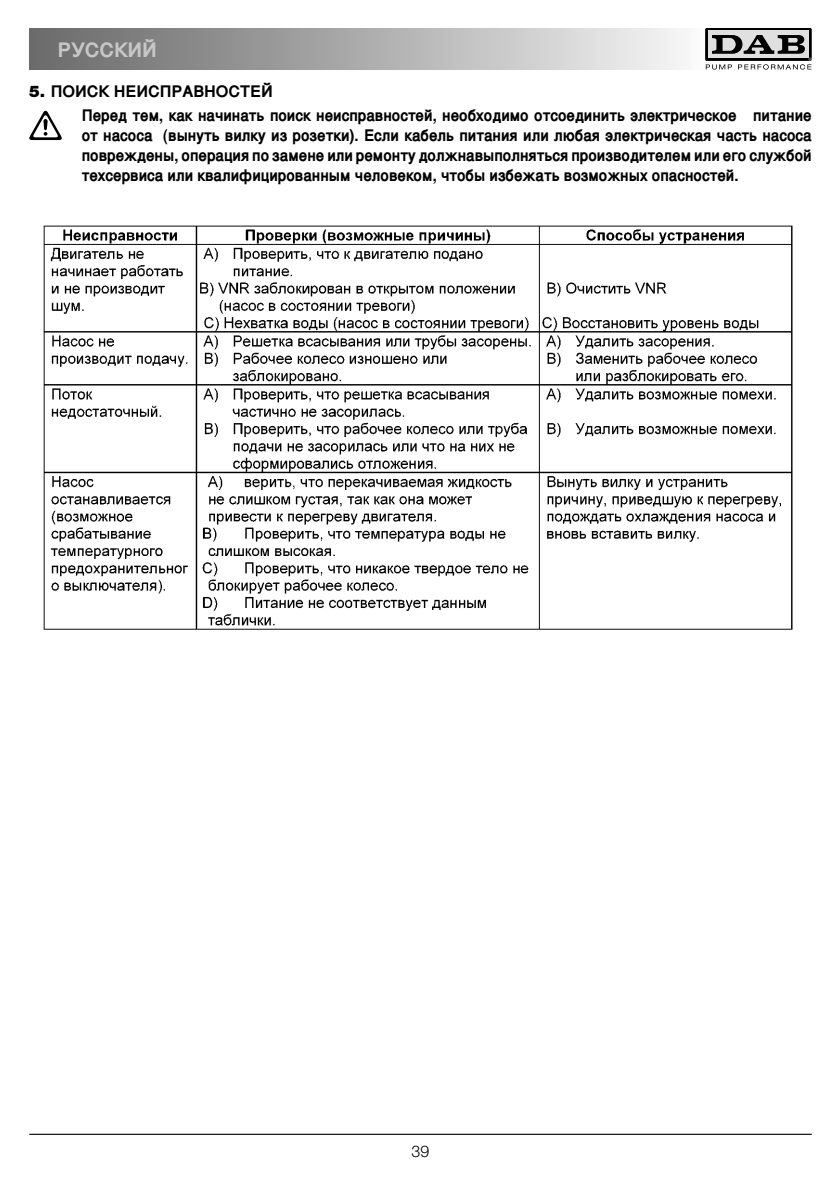
<style>
.page{position:relative;width:839px;height:1192px;background:#fff}
.page>*{position:absolute;margin:0;border:0;box-sizing:border-box;transform-origin:0 0}
.t1{font:700 20px "Helvetica";color:#c7c7c7}
.t2{font:700 16px/20px "Helvetica";color:#000;text-align:justify;scale:.94 1}
.t3{font:700 16px/24px "Helvetica";color:#000}
.t4{font:300 16px "Helvetica Neue LT";color:#000}
.s1{font-family:"Helvetica Neue LT";font-weight:900}
</style>
<div class="page">
<svg style="left:705px;top:28px;width:107px;height:33px"></svg>
<div style="left:708px;top:31px;width:101px;height:27px;background:#e0e0e0"></div>
<svg style="left:706px;top:35px;width:106px;height:35px"></svg>
<hr style="left:29px;top:1133px;width:783px;height:1px;background:#000">
<div style="left:29px;top:28px;width:675px;height:41px;background:linear-gradient(to right,#676767,#f7f7f7)"></div>
<svg style="left:29px;top:111px;width:33px;height:29px"></svg>
<img style="left:43px;top:225px;width:750px;height:405px">
<p class="t1" style="left:58px;top:42px;width:101px">РУССКИЙ</p>
<p class="t3" style="left:82px;top:81px;width:731px;text-indent:-53px"><span class="s1">5.</span> ПОИСК НЕИСПРАВНОСТЕЙ<br>Перед тем, как начинать поиск неисправностей, необходимо отсоединить электрическое питание</p>
<p class="t2" style="left:82px;top:127px;width:778px">от насоса (вынуть вилку из розетки). Если кабель питания или любая электрическая часть насоса повреждены, операция по замене или ремонту должнавыполняться производителем или его службой техсервиса или квалифицированным человеком, чтобы избежать возможных опасностей.</p>
<p class="t4" style="left:412px;top:1145px;width:19px">39</p>
</div>
